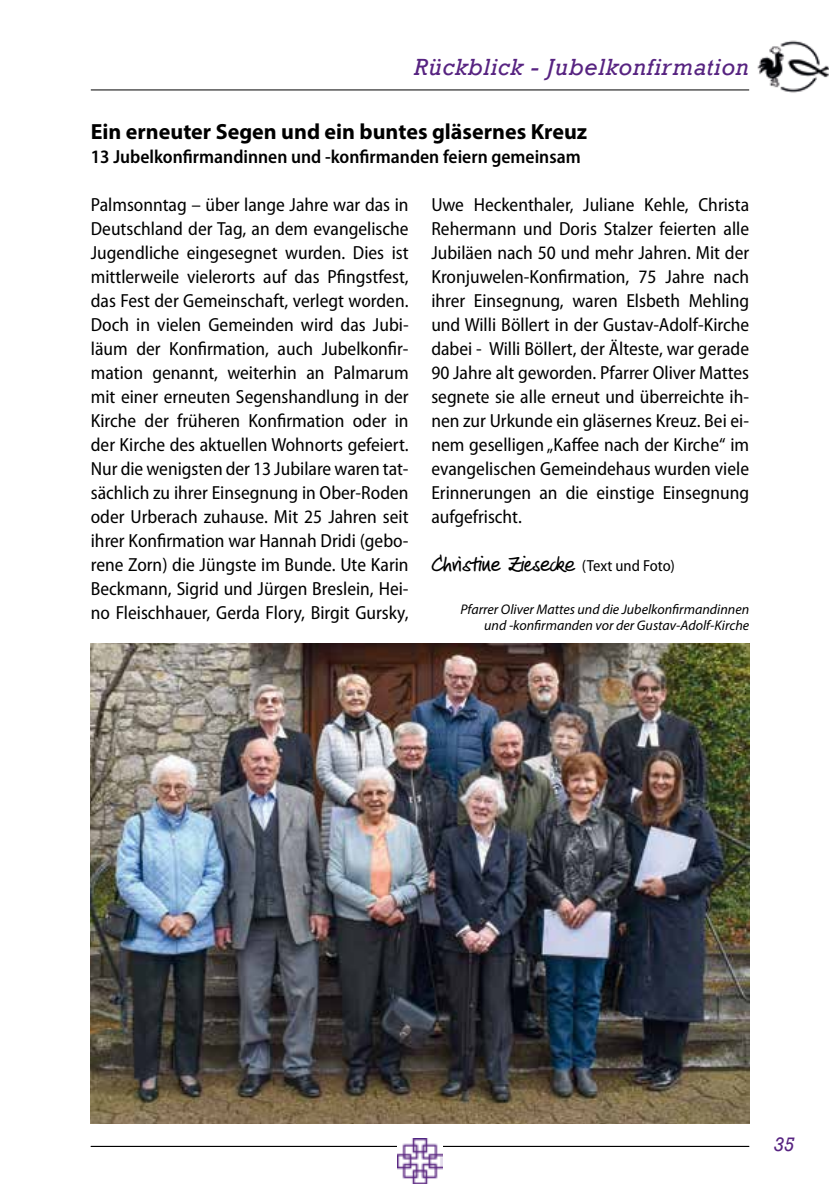
<style>
.page{position:relative;width:840px;height:1191px;background:#fff}
.page>*{position:absolute;margin:0;border:0;box-sizing:border-box;transform-origin:0 0}
.t1{font:italic 24px "Rockwell";letter-spacing:.03em;color:#572381}
.t2{font:700 22px "Myriad Pro";color:#000}
.t3{font:22px "Veneto Handwriting Pro";color:#000}
.t4{font:italic 20px "Rockwell";color:#572381}
.t5{font:semi-condensed 19px/24px "Myriad Pro";color:#000;text-align:justify}
.t6{font:600 semi-condensed 19px "Myriad Pro";color:#000}
.t7{font:italic 14px/16px "Myriad Pro";color:#000;text-align:right}
.s1{font-family:"Myriad Pro";font-stretch:semi-condensed;font-size:16px}
</style>
<div class="page">
<hr style="left:91px;top:89px;width:657px;height:1px;background:#000">
<hr style="left:91px;top:1145px;width:657px;height:1px;background:#000">
<img style="left:757px;top:40px;width:71px;height:53px">
<img style="left:397px;top:1138px;width:45px;height:45px">
<img style="left:91px;top:644px;width:657px;height:479px">
<p class="t1" style="left:414px;top:53px;width:336px">Rückblick - Jubelkonfirmation</p>
<p class="t2" style="left:91px;top:117px;width:497px">Ein erneuter Segen und ein buntes gläsernes Kreuz</p>
<p class="t6" style="left:91px;top:144px;width:491px">13 Jubelkonfirmandinnen und -konfirmanden feiern gemeinsam</p>
<p class="t5" style="left:91px;top:192px;width:319px">Palmsonntag – über lange Jahre war das in Deutschland der Tag, an dem evangelische Jugendliche eingesegnet wurden. Dies ist mittlerweile vielerorts auf das Pfingstfest, das Fest der Gemeinschaft, verlegt worden.<br>Doch in vielen Gemeinden wird das Jubi&shy;läum der Konfirmation, auch Jubelkonfir&shy;mation genannt, weiterhin an Palmarum mit einer erneuten Segenshandlung in der Kirche der früheren Konfirmation oder in der Kirche des aktuellen Wohnorts gefeiert.<br>Nur die wenigsten der 13 Jubilare waren tat&shy;sächlich zu ihrer Einsegnung in Ober-Roden oder Urberach zuhause. Mit 25 Jahren seit ihrer Konfirmation war Hannah Dridi (gebo&shy;rene Zorn) die Jüngste im Bunde. Ute Karin Beckmann, Sigrid und Jürgen Breslein, Hei&shy;no Fleischhauer, Gerda Flory, Birgit Gursky,</p>
<p class="t5" style="left:431px;top:192px;width:319px">Uwe Heckenthaler, Juliane Kehle, Christa Rehermann und Doris Stalzer feierten alle Jubiläen nach 50 und mehr Jahren. Mit der Kronjuwelen-Konfirmation, 75 Jahre nach ihrer Einsegnung, waren Elsbeth Mehling und Willi Böllert in der Gustav-Adolf-Kirche dabei - Willi Böllert, der Älteste, war gerade 90 Jahre alt geworden. Pfarrer Oliver Mattes segnete sie alle erneut und überreichte ih&shy;nen zur Urkunde ein gläsernes Kreuz. Bei ei&shy;nem geselligen „Kaffee nach der Kirche“ im evangelischen Gemeindehaus wurden viele Erinnerungen an die einstige Einsegnung aufgefrischt.</p>
<p class="t3" style="left:431px;top:552px;width:245px">Christine Ziesecke <span class="s1">(Text und Foto)</span></p>
<p class="t7" style="left:460px;top:601px;width:290px">Pfarrer Oliver Mattes und die Jubelkonfirmandinnen und -konfirmanden vor der Gustav-Adolf-Kirche</p>
<p class="t4" style="left:772px;top:1132px;width:23px">35</p>
</div>
